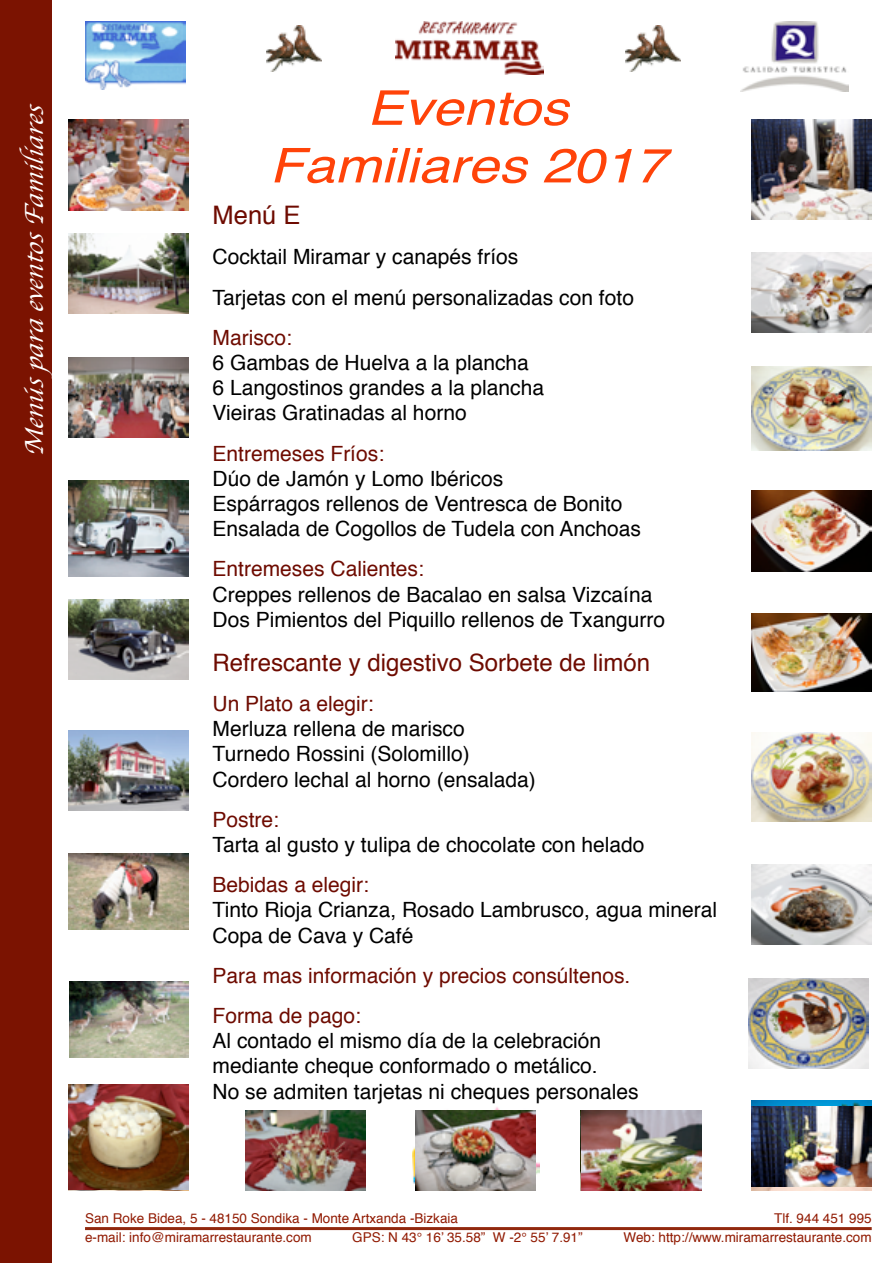
<style>
.page{position:relative;width:893px;height:1263px;background:#fff}
.page>*{position:absolute;margin:0;border:0;box-sizing:border-box;transform-origin:0 0}
.t1{font:italic 48px/57.6px "Helvetica";color:#ff4309;text-align:center;scale:1.16 1}
.t2{font:italic 27px "Apple Chancery";color:#fff}
.t3{font:25.5px "Helvetica";color:#6e0b01}
.t4{font:24px "Helvetica";color:#6e0b01}
.t5{font:21px/25.2px "Helvetica";color:#000}
.t6{font:21px/40.2px "Helvetica";color:#6e0b01}
.t7{font:13.5px "Helvetica";color:#911a02}
</style>
<div class="page">
<img style="left:85px;top:21px;width:100px;height:68px">
<img style="left:741px;top:21px;width:107px;height:70px">
<img style="left:395px;top:21px;width:148px;height:53px">
<hr style="left:85px;top:1227px;width:787px;height:3px;background:#91280e">
<img style="left:266px;top:26px;width:56px;height:45px">
<img style="left:625px;top:26px;width:55px;height:45px">
<img style="left:752px;top:252px;width:120px;height:80px">
<img style="left:752px;top:490px;width:120px;height:82px">
<img style="left:752px;top:614px;width:120px;height:78px">
<img style="left:748px;top:978px;width:120px;height:91px">
<img style="left:752px;top:733px;width:120px;height:88px">
<img style="left:752px;top:864px;width:120px;height:80px">
<img style="left:751px;top:119px;width:121px;height:100px">
<img style="left:68px;top:119px;width:120px;height:91px">
<img style="left:68px;top:234px;width:120px;height:80px">
<img style="left:68px;top:357px;width:120px;height:80px">
<img style="left:68px;top:480px;width:120px;height:96px">
<img style="left:68px;top:600px;width:120px;height:80px">
<img style="left:68px;top:730px;width:120px;height:80px">
<img style="left:69px;top:981px;width:119px;height:77px">
<img style="left:68px;top:1085px;width:120px;height:106px">
<img style="left:581px;top:1110px;width:120px;height:81px">
<img style="left:752px;top:1101px;width:120px;height:90px">
<img style="left:412px;top:1107px;width:127px;height:84px">
<img style="left:69px;top:853px;width:119px;height:77px">
<img style="left:752px;top:1106px;width:120px;height:80px">
<img style="left:69px;top:1085px;width:120px;height:104px">
<img style="left:246px;top:1111px;width:120px;height:80px">
<img style="left:415px;top:1111px;width:120px;height:80px">
<img style="left:582px;top:1111px;width:120px;height:80px">
<img style="left:752px;top:367px;width:120px;height:83px">
<div style="left:0;top:0;width:51px;height:1263px;background:#7b1301"></div>
<p class="t2" style="left:12px;top:457px;width:362px;rotate:-90deg">MenúsparaeventosFamiliares</p>
<h1 class="t1" style="left:270px;top:80px;width:343px">Eventos<br>Familiares 2017</h1>
<p class="t3" style="left:213px;top:196px;width:89px">Menú E</p>
<p class="t5" style="left:213px;top:238px;width:423px;line-height:40.2px">Cocktail Miramar y canapés fríos<br>Tarjetas con el menú personalizadas con foto</p>
<p class="t6" style="left:213px;top:318px;width:81px">Marisco:</p>
<p class="t5" style="left:213px;top:351px;width:333px">6 Gambas de Huelva a la plancha<br>6 Langostinos grandes a la plancha<br>Vieiras Gratinadas al horno</p>
<p class="t6" style="left:213px;top:434px;width:173px">Entremeses Fríos:</p>
<p class="t5" style="left:213px;top:466px;width:430px">Dúo de Jamón y Lomo Ibéricos<br>Espárragos rellenos de Ventresca de Bonito<br>Ensalada de Cogollos de Tudela con Anchoas</p>
<p class="t6" style="left:213px;top:550px;width:213px">Entremeses Calientes:</p>
<p class="t5" style="left:213px;top:582px;width:454px">Creppes rellenos de Bacalao en salsa Vizcaína<br>Dos Pimientos del Piquillo rellenos de Txangurro</p>
<p class="t4" style="left:213px;top:644px;width:439px">Refrescante y digestivo Sorbete de limón</p>
<p class="t6" style="left:213px;top:684px;width:163px">Un Plato a elegir:</p>
<p class="t5" style="left:213px;top:717px;width:325px">Merluza rellena de marisco<br>Turnedo Rossini (Solomillo)<br>Cordero lechal al horno (ensalada)</p>
<p class="t6" style="left:213px;top:800px;width:68px">Postre:</p>
<p class="t5" style="left:213px;top:832px;width:433px">Tarta al gusto y tulipa de chocolate con helado</p>
<p class="t6" style="left:213px;top:865px;width:158px">Bebidas a elegir:</p>
<p class="t5" style="left:213px;top:898px;width:506px">Tinto Rioja Crianza, Rosado Lambrusco, agua mineral<br>Copa de Cava y Café</p>
<p class="t6" style="left:213px;top:956px;width:419px">Para mas información y precios consúltenos.<br>Forma de pago:</p>
<p class="t5" style="left:213px;top:1029px;width:428px">Al contado el mismo día de la celebración mediante cheque conformado o metálico.<br>No se admiten tarjetas ni cheques personales</p>
<p class="t7" style="left:85px;top:1208px;width:374px">San Roke Bidea, 5 - 48150 Sondika - Monte Artxanda -Bizkaia</p>
<p class="t7" style="left:774px;top:1208px;width:99px">Tlf. 944 451 995</p>
<p class="t7" style="left:85px;top:1226px;width:228px">e-mail: info@miramarrestaurante.com</p>
<p class="t7" style="left:352px;top:1226px;width:232px">GPS: N 43° 16’ 35.58” W -2° 55’ 7.91”</p>
<p class="t7" style="left:624px;top:1226px;width:250px">Web: http://www.miramarrestaurante.com</p>
</div>
